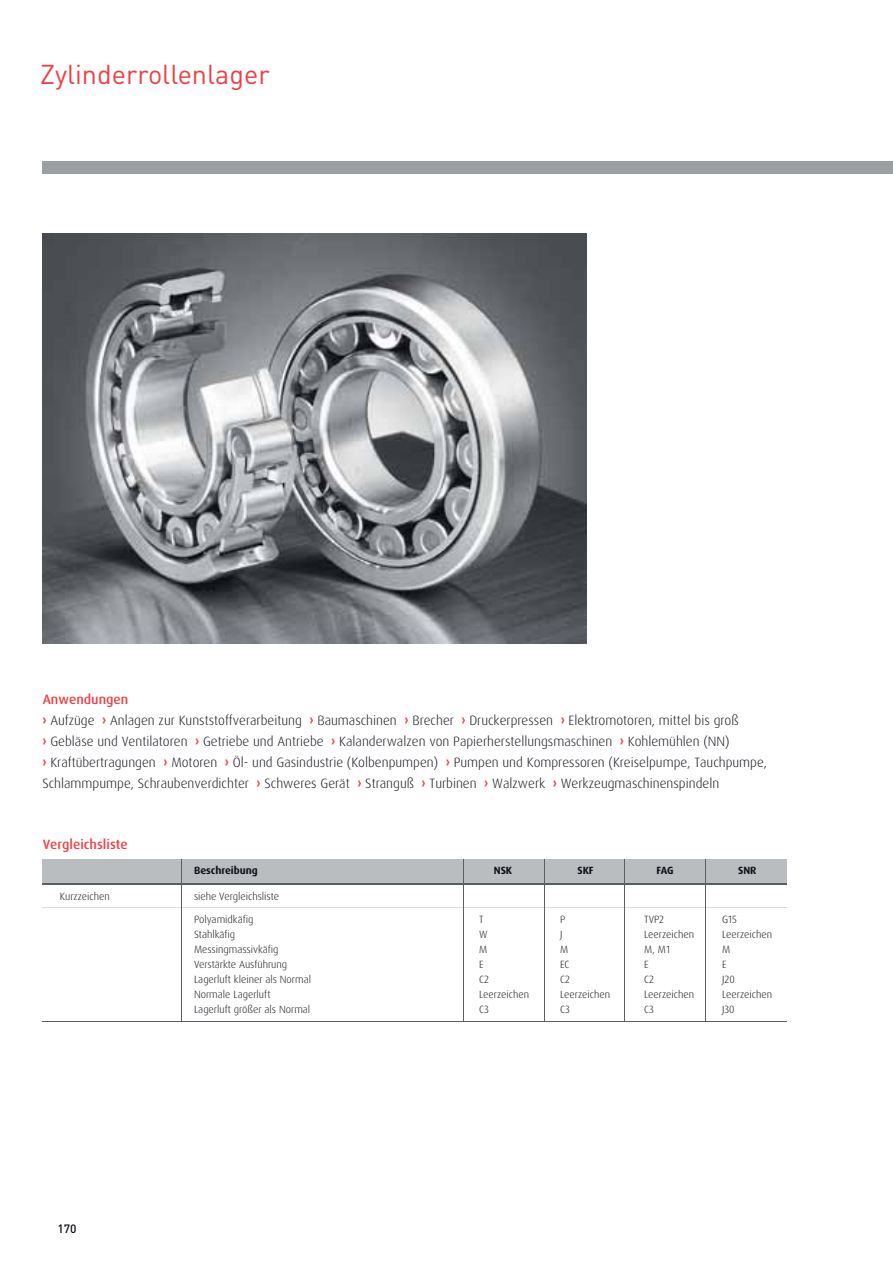
<style>
.page{position:relative;width:893px;height:1263px;background:#fff}
.page>*{position:absolute;margin:0;border:0;box-sizing:border-box;transform-origin:0 0}
.t1{font:27px "DIN Pro";color:#ed4045}
.t2{font:300 13.5px/21px "Dax Pro";color:#101019}
.t3{font:500 13.5px "Dax Pro";color:#ed4045}
.t4{font:500 12px "DIN Pro";color:#0b0f16}
.t5{font:300 10.5px "Dax Pro";color:#101019}
.t6{font:700 10.5px "Dax Pro";color:#101019}
.s1{font-weight:500;color:#ed4045}
.s2{font-weight:700;color:#ed4045}
</style>
<div class="page">
<div style="left:43px;top:162px;width:850px;height:12px;background:#9b9fa2"></div>
<div style="left:43px;top:859px;width:744px;height:25px;background:#babdbf"></div>
<hr style="left:43px;top:883px;width:744px;height:2px;background:#5c5f61">
<hr style="left:43px;top:907px;width:744px;height:1px;background:#dbdddd">
<hr style="left:43px;top:1021px;width:744px;height:1px;background:#5c5f61">
<hr style="left:181px;top:859px;width:1px;height:162px;background:#5c5f61">
<hr style="left:463px;top:859px;width:1px;height:162px;background:#5c5f61">
<hr style="left:544px;top:859px;width:1px;height:162px;background:#5c5f61">
<hr style="left:625px;top:859px;width:1px;height:162px;background:#5c5f61">
<hr style="left:705px;top:859px;width:1px;height:162px;background:#5c5f61">
<img style="left:43px;top:234px;width:544px;height:410px">
<h1 class="t1" style="left:40px;top:65px;width:231px">Zylinderrollenlager</h1>
<p class="t2" style="left:42px;top:689px;width:726px"><span class="s1">Anwendungen<br></span><span class="s2">›</span> Aufzüge <span class="s2">›</span> Anlagen zur Kunststoffverarbeitung <span class="s2">›</span> Baumaschinen <span class="s2">›</span> Brecher <span class="s2">›</span> Druckerpressen <span class="s2">›</span> Elektromotoren, mittel bis groß<br><span class="s2">›</span> Gebläse und Ventilatoren <span class="s2">›</span> Getriebe und Antriebe <span class="s2">›</span> Kalanderwalzen von Papierherstellungsmaschinen <span class="s2">›</span> Kohlemühlen (NN)<br><span class="s2">›</span> Kraftübertragungen <span class="s2">›</span> Motoren <span class="s2">›</span> Öl- und Gasindustrie (Kolbenpumpen) <span class="s2">›</span> Pumpen und Kompressoren (Kreiselpumpe, Tauchpumpe, Schlammpumpe, Schraubenverdichter <span class="s2">›</span> Schweres Gerät <span class="s2">›</span> Stranguß <span class="s2">›</span> Turbinen <span class="s2">›</span> Walzwerk <span class="s2">›</span> Werkzeugmaschinenspindeln</p>
<p class="t3" style="left:43px;top:837px;width:86px">Vergleichsliste</p>
<p class="t6" style="left:194px;top:865px;width:65px">Beschreibung</p>
<p class="t6" style="left:494px;top:865px;width:20px">NSK</p>
<p class="t6" style="left:577px;top:865px;width:18px">SKF</p>
<p class="t6" style="left:656px;top:865px;width:19px">FAG</p>
<p class="t6" style="left:738px;top:865px;width:20px">SNR</p>
<p class="t5" style="left:60px;top:891px;width:52px">Kurzzeichen</p>
<p class="t5" style="left:194px;top:891px;width:87px">siehe Vergleichsliste</p>
<p class="t5" style="left:194px;top:914px;width:61px">Polyamidkäfig</p>
<p class="t5" style="left:479px;top:914px;width:6px">T</p>
<p class="t5" style="left:560px;top:914px;width:7px">P</p>
<p class="t5" style="left:644px;top:914px;width:22px">TVP2</p>
<p class="t5" style="left:722px;top:914px;width:16px">G15</p>
<p class="t5" style="left:194px;top:929px;width:43px">Stahlkäfig</p>
<p class="t5" style="left:479px;top:929px;width:10px">W</p>
<p class="t5" style="left:560px;top:929px;width:4px">J</p>
<p class="t5" style="left:644px;top:929px;width:52px">Leerzeichen</p>
<p class="t5" style="left:722px;top:929px;width:52px">Leerzeichen</p>
<p class="t5" style="left:194px;top:944px;width:86px">Messingmassivkäfig</p>
<p class="t5" style="left:479px;top:944px;width:10px">M</p>
<p class="t5" style="left:560px;top:944px;width:10px">M</p>
<p class="t5" style="left:644px;top:944px;width:27px">M, M1</p>
<p class="t5" style="left:722px;top:944px;width:10px">M</p>
<p class="t5" style="left:194px;top:959px;width:95px">Verstärkte Ausführung</p>
<p class="t5" style="left:479px;top:959px;width:6px">E</p>
<p class="t5" style="left:560px;top:959px;width:11px">EC</p>
<p class="t5" style="left:644px;top:959px;width:6px">E</p>
<p class="t5" style="left:722px;top:959px;width:6px">E</p>
<p class="t5" style="left:194px;top:974px;width:119px">Lagerluft kleiner als Normal</p>
<p class="t5" style="left:479px;top:974px;width:11px">C2</p>
<p class="t5" style="left:560px;top:974px;width:11px">C2</p>
<p class="t5" style="left:644px;top:974px;width:11px">C2</p>
<p class="t5" style="left:722px;top:974px;width:14px">J20</p>
<p class="t5" style="left:194px;top:989px;width:78px">Normale Lagerluft</p>
<p class="t5" style="left:479px;top:989px;width:52px">Leerzeichen</p>
<p class="t5" style="left:560px;top:989px;width:52px">Leerzeichen</p>
<p class="t5" style="left:644px;top:989px;width:52px">Leerzeichen</p>
<p class="t5" style="left:722px;top:989px;width:52px">Leerzeichen</p>
<p class="t5" style="left:194px;top:1004px;width:118px">Lagerluft größer als Normal</p>
<p class="t5" style="left:479px;top:1004px;width:11px">C3</p>
<p class="t5" style="left:560px;top:1004px;width:11px">C3</p>
<p class="t5" style="left:644px;top:1004px;width:11px">C3</p>
<p class="t5" style="left:722px;top:1004px;width:14px">J30</p>
<p class="t4" style="left:57px;top:1222px;width:21px">170</p>
</div>
